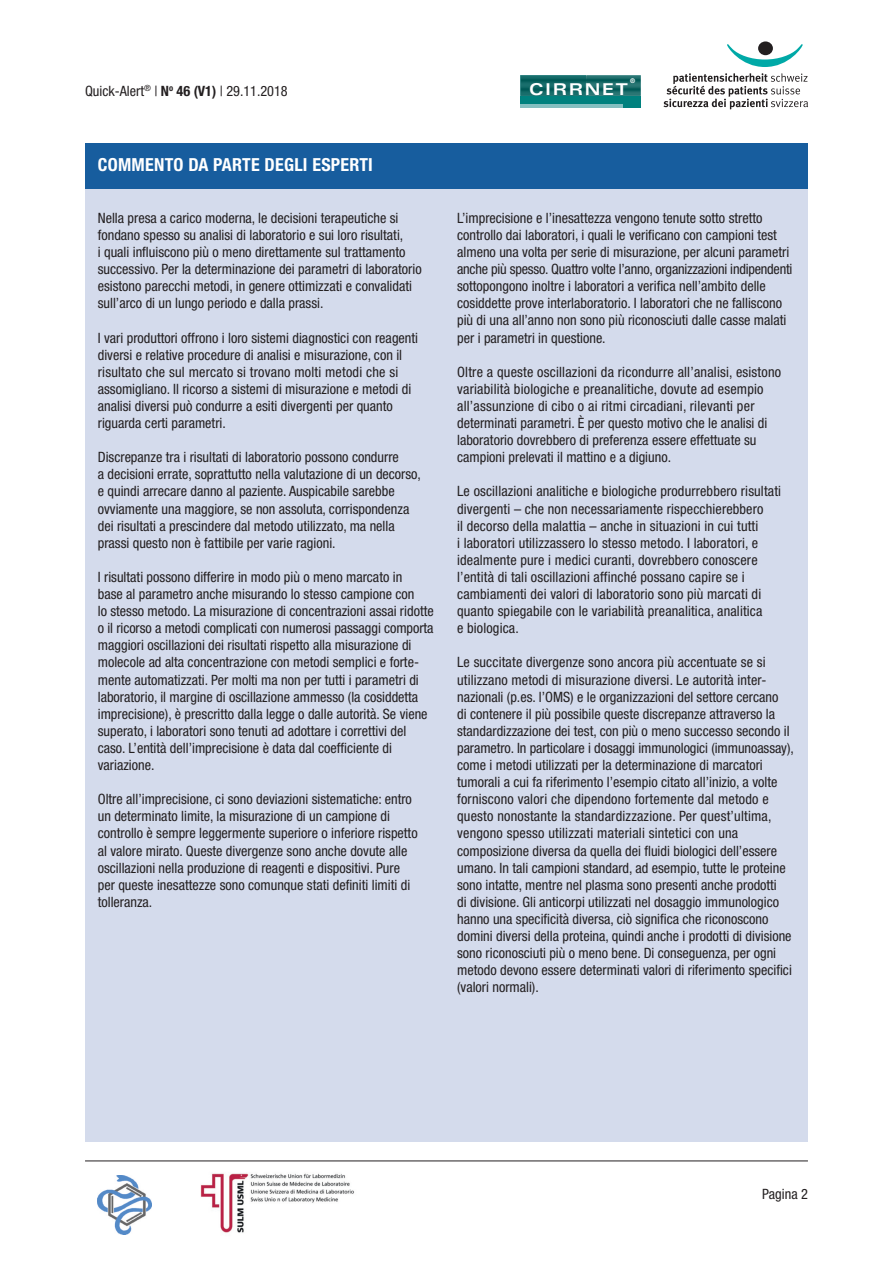
<style>
.page{position:relative;width:893px;height:1263px;background:#fff}
.page>*{position:absolute;margin:0;border:0;box-sizing:border-box;transform-origin:0 0}
.t1{font:700 condensed 18px "Helvetica Neue";letter-spacing:.015em;color:#fff}
.t2{font:700 expanded 16.35px "Univers";letter-spacing:.1em;color:#fff}
.t3{font:condensed 14.25px/17.1px "Helvetica Neue";color:#231f20}
.t4{font:700 expanded 6.3px "Univers";color:#fff}
.s1{font-weight:700}
</style>
<div class="page">
<div style="left:85px;top:189px;width:723px;height:952px;background:#d4dbec"></div>
<svg style="left:663px;top:73px;width:145px;height:36px"></svg>
<svg style="left:727px;top:44px;width:76px;height:23px"></svg>
<div style="left:758px;top:41px;width:15px;height:14px;background:#231f20;border-radius:50%"></div>
<hr style="left:520px;top:75px;width:121px;height:2px;background:#005956">
<hr style="left:520px;top:77px;width:121px;height:1px;background:#005956">
<hr style="left:520px;top:78px;width:121px;height:1px;background:#005956">
<hr style="left:520px;top:79px;width:121px;height:1px;background:#005956">
<hr style="left:520px;top:80px;width:121px;height:1px;background:#005956">
<hr style="left:520px;top:81px;width:121px;height:1px;background:#005956">
<hr style="left:520px;top:82px;width:121px;height:1px;background:#005956">
<hr style="left:520px;top:83px;width:121px;height:1px;background:#005956">
<hr style="left:520px;top:84px;width:121px;height:2px;background:#005956">
<hr style="left:520px;top:86px;width:121px;height:1px;background:#005956">
<hr style="left:520px;top:87px;width:121px;height:1px;background:#005956">
<hr style="left:520px;top:88px;width:121px;height:1px;background:#005956">
<hr style="left:520px;top:89px;width:121px;height:1px;background:#005956">
<hr style="left:520px;top:90px;width:121px;height:1px;background:#005956">
<hr style="left:520px;top:91px;width:121px;height:1px;background:#005956">
<hr style="left:520px;top:92px;width:121px;height:1px;background:#005956">
<hr style="left:520px;top:93px;width:121px;height:2px;background:#005956">
<hr style="left:520px;top:95px;width:121px;height:1px;background:#005956">
<div style="left:520px;top:96px;width:121px;height:11px;background:#00817e"></div>
<hr style="left:520px;top:104px;width:103px;height:3px;background:#84bfc0">
<div style="left:85px;top:143px;width:723px;height:46px;background:#175d9e"></div>
<hr style="left:85px;top:1160px;width:723px;height:1px;background:#231f20">
<img style="left:98px;top:1175px;width:54px;height:59px">
<img style="left:200px;top:1173px;width:154px;height:60px">
<p class="t4" style="left:630px;top:78px;width:7px">®</p>
<p class="t3" style="left:85px;top:84px;width:204px">Quick-Alert<sup>®</sup> | <span class="s1">N</span><sup>o</sup> <span class="s1">46 (V1)</span> | 29.11.2018</p>
<p class="t2" style="left:529px;top:83px;width:100px">CIRRNET</p>
<p class="t1" style="left:98px;top:158px;width:277px">COMMENTO DA PARTE DEGLI ESPERTI</p>
<p class="t3" style="left:98px;top:210px;width:325px">Nella presa a carico moderna, le decisioni terapeutiche si fondano spesso su analisi di laboratorio e sui loro risultati,<br>i quali influiscono più o meno direttamente sul trattamento successivo. Per la determinazione dei parametri di laboratorio esistono parecchi metodi, in genere ottimizzati e convalidati sull’arco di un lungo periodo e dalla prassi.</p>
<p class="t3" style="left:98px;top:330px;width:322px">I vari produttori offrono i loro sistemi diagnostici con reagenti diversi e relative procedure di analisi e misurazione, con il risultato che sul mercato si trovano molti metodi che si assomigliano. Il ricorso a sistemi di misurazione e metodi di analisi diversi può condurre a esiti divergenti per quanto riguarda certi parametri.</p>
<p class="t3" style="left:98px;top:450px;width:325px">Discrepanze tra i risultati di laboratorio possono condurre<br>a decisioni errate, soprattutto nella valutazione di un decorso, e quindi arrecare danno al paziente. Auspicabile sarebbe ovviamente una maggiore, se non assoluta, corrispondenza dei risultati a prescindere dal metodo utilizzato, ma nella prassi questo non è fattibile per varie ragioni.</p>
<p class="t3" style="left:98px;top:569px;width:337px">I risultati possono differire in modo più o meno marcato in<br>base al parametro anche misurando lo stesso campione con<br>lo stesso metodo. La misurazione di concentrazioni assai ridotte o il ricorso a metodi complicati con numerosi passaggi comporta maggiori oscillazioni dei risultati rispetto alla misurazione di molecole ad alta concentrazione con metodi semplici e forte&shy;mente automatizzati. Per molti ma non per tutti i parametri di laboratorio, il margine di oscillazione ammesso (la cosiddetta imprecisione), è prescritto dalla legge o dalle autorità. Se viene superato, i laboratori sono tenuti ad adottare i correttivi del caso. L’entità dell’imprecisione è data dal coefficiente di variazione.</p>
<p class="t3" style="left:98px;top:792px;width:321px">Oltre all’imprecisione, ci sono deviazioni sistematiche: entro un determinato limite, la misurazione di un campione di controllo è sempre leggermente superiore o inferiore rispetto al valore mirato. Queste divergenze sono anche dovute alle oscillazioni nella produzione di reagenti e dispositivi. Pure per queste inesattezze sono comunque stati definiti limiti di tolleranza.</p>
<p class="t3" style="left:457px;top:210px;width:337px">L’imprecisione e l’inesattezza vengono tenute sotto stretto controllo dai laboratori, i quali le verificano con campioni test almeno una volta per serie di misurazione, per alcuni parametri anche più spesso. Quattro volte l’anno, organizzazioni indipendenti sottopongono inoltre i laboratori a verifica nell’ambito delle cosiddette prove interlaboratorio. I laboratori che ne falliscono più di una all’anno non sono più riconosciuti dalle casse malati per i parametri in questione.</p>
<p class="t3" style="left:457px;top:364px;width:326px">Oltre a queste oscillazioni da ricondurre all’analisi, esistono variabilità biologiche e preanalitiche, dovute ad esempio all’assunzione di cibo o ai ritmi circadiani, rilevanti per determinati parametri. È per questo motivo che le analisi di laboratorio dovrebbero di preferenza essere effettuate su campioni prelevati il mattino e a digiuno.</p>
<p class="t3" style="left:457px;top:484px;width:326px">Le oscillazioni analitiche e biologiche produrrebbero risultati divergenti – che non necessariamente rispecchierebbero<br>il decorso della malattia – anche in situazioni in cui tutti<br>i laboratori utilizzassero lo stesso metodo. I laboratori, e idealmente pure i medici curanti, dovrebbero conoscere l’entità di tali oscillazioni affinché possano capire se i cambiamenti dei valori di laboratorio sono più marcati di quanto spiegabile con le variabilità preanalitica, analitica<br>e biologica.</p>
<p class="t3" style="left:457px;top:655px;width:338px">Le succitate divergenze sono ancora più accentuate se si utilizzano metodi di misurazione diversi. Le autorità inter&shy;nazionali (p.es. l’OMS) e le organizzazioni del settore cercano<br>di contenere il più possibile queste discrepanze attraverso la standardizzazione dei test, con più o meno successo secondo il parametro. In particolare i dosaggi immunologici (immunoassay), come i metodi utilizzati per la determinazione di marcatori tumorali a cui fa riferimento l’esempio citato all’inizio, a volte forniscono valori che dipendono fortemente dal metodo e questo nonostante la standardizzazione. Per quest’ultima, vengono spesso utilizzati materiali sintetici con una composizione diversa da quella dei fluidi biologici dell’essere umano. In tali campioni standard, ad esempio, tutte le proteine sono intatte, mentre nel plasma sono presenti anche prodotti<br>di divisione. Gli anticorpi utilizzati nel dosaggio immunologico hanno una specificità diversa, ciò significa che riconoscono domini diversi della proteina, quindi anche i prodotti di divisione sono riconosciuti più o meno bene. Di conseguenza, per ogni metodo devono essere determinati valori di riferimento specifici (valori normali).</p>
<p class="t3" style="left:762px;top:1187px;width:47px">Pagina 2</p>
</div>
